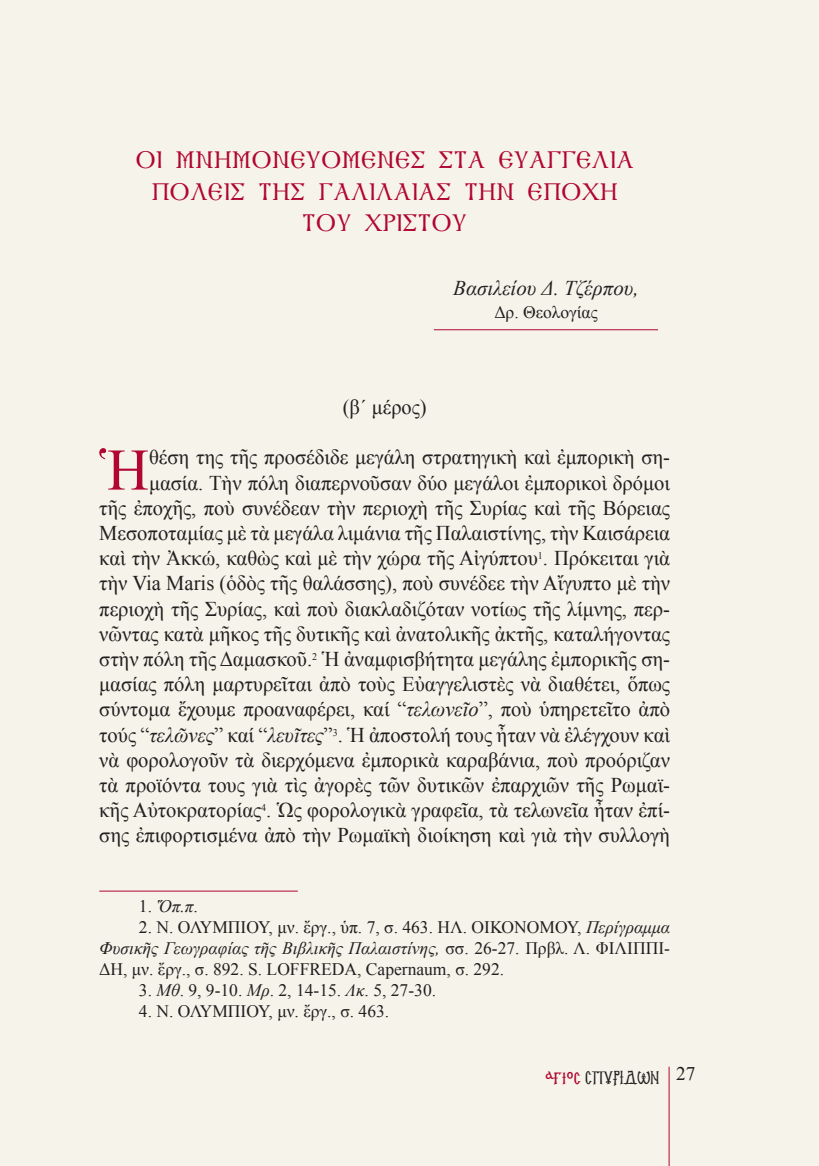
<style>
.page{position:relative;width:819px;height:1166px;background:#f6f3ea}
.page>*{position:absolute;margin:0;border:0;box-sizing:border-box;transform-origin:0 0}
.t1{font:58.98px "Times New Roman";color:#b00630}
.t2{font:26.25px/31.5px "CM Genesis";color:#b00630;text-align:center}
.t3{font:21px/25.2px "Times New Roman";color:#231f20;text-align:right}
.t4{font:italic 21px "Times New Roman";color:#231f20}
.t5{font:17.5px/21px "Times New Roman";color:#231f20;text-align:justify}
.t6{font:17.5px "PF Konstantinople";color:#231f20}
.t7{font:italic 17.5px "Times New Roman";color:#231f20}
.s1{font-style:italic}
.s2{font-style:normal}
.s3{font-size:21px;color:#b00630}
</style>
<div class="page">
<hr style="left:668px;top:1067px;width:1px;height:99px;background:#ae082c">
<hr style="left:99px;top:890px;width:199px;height:1px;background:#b00630">
<hr style="left:434px;top:329px;width:224px;height:1px;background:#b00630">
<p class="t2" style="left:135px;top:143px;width:500px">ΟΙ ΜΝΗΜΟΝΕΥΟΜΕΝΕΣ ΣΤΑ ΕΥΑΓΓΕΛΙΑ<br>ΠΟΛΕΙΣ ΤΗΣ ΓΑΛΙΛΑΙΑΣ ΤΗΝ ΕΠΟΧΗ<br>ΤΟΥ ΧΡΙΣΤΟΥ</p>
<p class="t4" style="left:453px;top:273px;width:187px">Βασιλείου Δ. Τζέρπου,</p>
<p class="t5" style="left:494px;top:302px;width:105px">Δρ. Θεολογίας</p>
<p class="t3" style="left:343px;top:394px;width:85px">(β΄ μέρος)</p>
<h1 class="t1" style="left:99px;top:430px;width:51px">Ἡ</h1>
<p class="t3" style="left:99px;top:444px;width:572px">θέση της τῆς προσέδιδε μεγάλη στρατηγικὴ καὶ ἐμπορικὴ ση&shy;μασία. Τὴν πόλη διαπερνοῦσαν δύο μεγάλοι ἐμπορικοὶ δρόμοι<br>τῆς ἐποχῆς, ποὺ συνέδεαν τὴν περιοχὴ τῆς Συρίας καὶ τῆς Βόρειας Μεσοποταμίας μὲ τὰ μεγάλα λιμάνια τῆς Παλαιστίνης, τὴν Καισάρεια καὶ τὴν Ἀκκώ, καθὼς καὶ μὲ τὴν χώρα τῆς Αἰγύπτου<sup>1</sup>. Πρόκειται γιὰ τὴν Via Maris (ὁδὸς τῆς θαλάσσης), ποὺ συνέδεε τὴν Αἴγυπτο μὲ τὴν περιοχὴ τῆς Συρίας, καὶ ποὺ διακλαδιζόταν νοτίως τῆς λίμνης, περ&shy;νῶντας κατὰ μῆκος τῆς δυτικῆς καὶ ἀνατολικῆς ἀκτῆς, καταλήγοντας στὴν πόλη τῆς Δαμασκοῦ.<sup>2</sup> Ἡ ἀναμφισβήτητα μεγάλης ἐμπορικῆς ση&shy;μασίας πόλη μαρτυρεῖται ἀπὸ τοὺς Εὐαγγελιστὲς νὰ διαθέτει, ὅπως σύντομα ἔχουμε προαναφέρει, καί “<span class="s1">τελωνεῖο</span>”, ποὺ ὑπηρετεῖτο ἀπὸ τούς “<span class="s1">τελῶνες</span>” καί “<span class="s1">λευῖτες</span>”<sup>3</sup>. Ἡ ἀποστολή τους ἦταν νὰ ἐλέγχουν καὶ νὰ φορολογοῦν τὰ διερχόμενα ἐμπορικὰ καραβάνια, ποὺ προόριζαν τὰ προϊόντα τους γιὰ τὶς ἀγορὲς τῶν δυτικῶν ἐπαρχιῶν τῆς Ρωμαϊ&shy;κῆς Αὐτοκρατορίας<sup>4</sup>. Ὡς φορολογικὰ γραφεῖα, τὰ τελωνεῖα ἦταν ἐπί&shy;σης ἐπιφορτισμένα ἀπὸ τὴν Ρωμαϊκὴ διοίκηση καὶ γιὰ τὴν συλλογὴ</p>
<p class="t7" style="left:139px;top:894px;width:60px"><span class="s2">1.</span> Ὅπ.π<span class="s2">.</span></p>
<p class="t5" style="left:99px;top:916px;width:572px;text-indent:40px">2. Ν. ΟΛΥΜΠΙΟΥ, μν. ἔργ., ὑπ. 7, σ. 463. ΗΛ. ΟΙΚΟΝΟΜΟΥ, <span class="s1">Περίγραμμα Φυσικῆς Γεωγραφίας τῆς Βιβλικῆς Παλαιστίνης,</span> σσ. 26-27. Πρβλ. Λ. ΦΙΛΙΠΠΙ-ΔΗ, μν. ἔργ., σ. 892. S. LOFFREDA, Capernaum, σ. 292.</p>
<p class="t5" style="left:139px;top:979px;width:298px">3. <span class="s1">Μθ</span>. 9, 9-10. <span class="s1">Μρ</span>. 2, 14-15. <span class="s1">Λκ</span>. 5, 27-30.</p>
<p class="t5" style="left:139px;top:1000px;width:252px">4. Ν. ΟΛΥΜΠΙΟΥ, μν. ἔργ., σ. 463.</p>
<p class="t6" style="left:545px;top:1066px;width:151px"><span class="s3">αγιοσ</span> ΣΠΥΡΙΔΩΝ <sup>27</sup></p>
</div>
